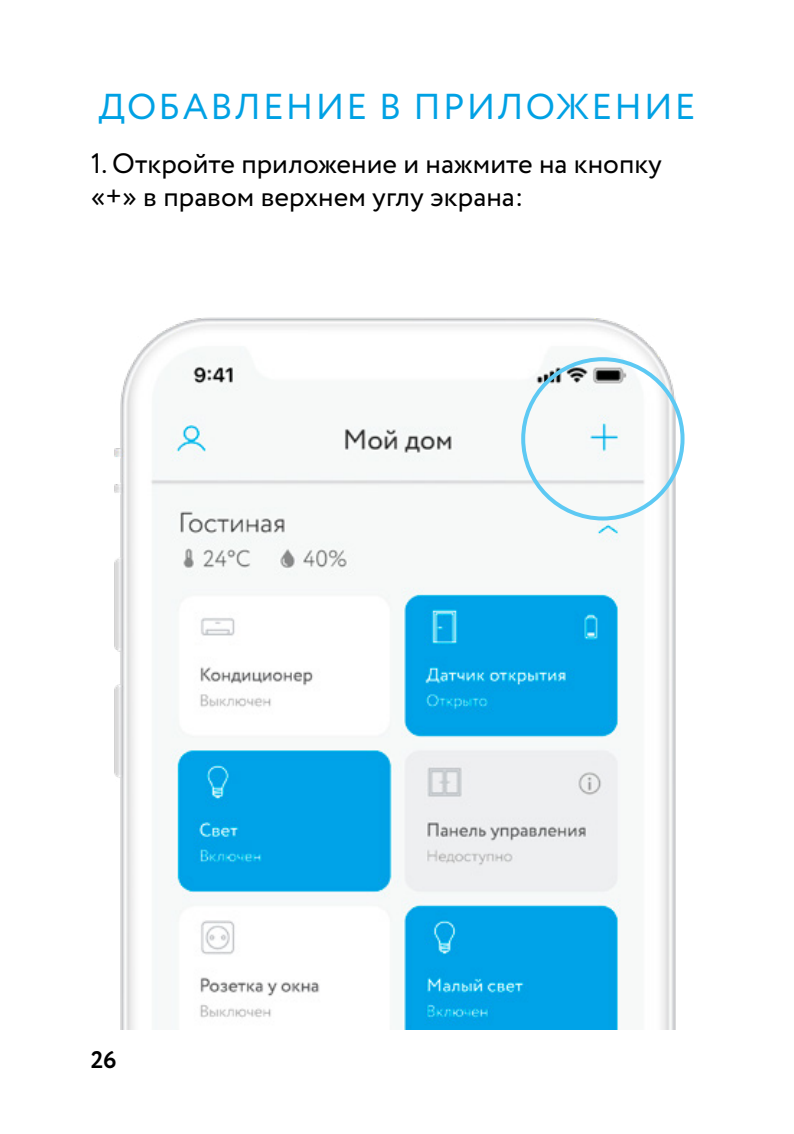
<style>
.page{position:relative;width:794px;height:1134px;background:#fff}
.page>*{position:absolute;margin:0;border:0;box-sizing:border-box;transform-origin:0 0}
.t1{font:36px "Circe";letter-spacing:.06em;color:#00a1e4}
.t2{font:28px/33.6px "Circe";color:#000}
.t3{font:700 24px "Circe";color:#000}
</style>
<div class="page">
<img style="left:114px;top:317px;width:571px;height:713px">
<div style="left:521px;top:357px;width:163px;height:163px;border:4px solid #5dc9f3;border-radius:50%"></div>
<p class="t1" style="left:98px;top:83px;width:599px">ДОБАВЛЕНИЕ В ПРИЛОЖЕНИЕ</p>
<p class="t2" style="left:91px;top:147px;width:573px">1. Откройте приложение и нажмите на кнопку «+» в правом верхнем углу экрана:</p>
<p class="t3" style="left:91px;top:1043px;width:27px">26</p>
</div>
